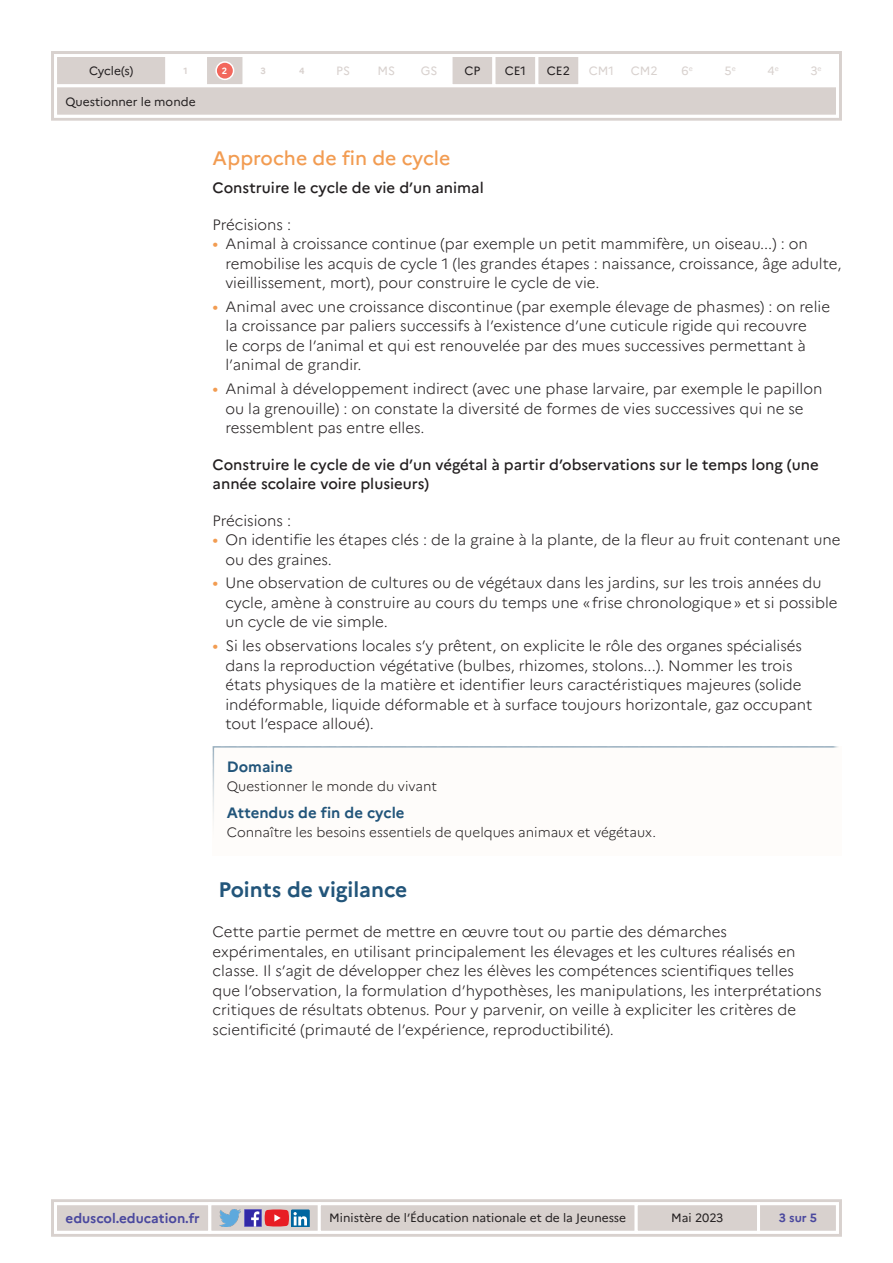
<style>
.page{position:relative;width:893px;height:1263px;background:#fff}
.page>*{position:absolute;margin:0;border:0;box-sizing:border-box;transform-origin:0 0}
._02_titre_1{font:700 21px "Marianne";color:#22557a}
._03_titre_2{font:500 19.5px "Marianne";color:#f29c52}
.Texte_courant{font:300 15px/19.5px "Marianne";color:#231f20}
.Texte_courant-2{font:500 15px/19.5px "Marianne";color:#231f20}
._08_Titre_encadré{font:700 15px "Marianne";color:#22557a}
._08_txt_encadré{font:300 13.5px "Marianne";color:#231f20}
.t1{font:700 13.5px "Marianne";color:#4a489e}
.t2{font:12px "Marianne";color:#231f20}
.t3{font:12px "Marianne";color:#d8d1ce}
.t4{font:700 12px "Marianne";color:#4a489e}
.t5{font:700 9px "Marianne";color:#d8d1ce}
.t6{font:700 9px "Marianne";color:#fff}
.t7{font:7.05px "Marianne";color:#d8d1ce}
.s1{font-weight:400;font-size:16.5px;color:#f29c52}
</style>
<div class="page">
<div style="left:51px;top:1199px;width:791px;height:38px;border:3px solid #d8d1ce"></div>
<svg style="left:52px;top:1201px;width:788px;height:34px"></svg>
<div style="left:51px;top:51px;width:791px;height:70px;border:3px solid #d8d1ce"></div>
<svg style="left:53px;top:53px;width:787px;height:66px"></svg>
<div style="left:213px;top:746px;width:629px;height:110px;background:#fefcfa"></div>
<p class="t2" style="left:89px;top:64px;width:46px">Cycle(s)</p>
<p class="t5" style="left:184px;top:65px;width:6px">1</p>
<p class="t3" style="left:336px;top:64px;width:15px">PS</p>
<p class="t3" style="left:377px;top:64px;width:19px">MS</p>
<p class="t3" style="left:421px;top:64px;width:18px">GS</p>
<p class="t2" style="left:464px;top:64px;width:17px">CP</p>
<p class="t2" style="left:505px;top:64px;width:23px">CE1</p>
<p class="t3" style="left:589px;top:64px;width:27px">CM1</p>
<p class="t3" style="left:725px;top:64px;width:9px">5</p>
<p class="t3" style="left:681px;top:64px;width:13px">6<sup>e</sup></p>
<p class="t3" style="left:810px;top:64px;width:13px">3<sup>e</sup></p>
<p class="t2" style="left:547px;top:64px;width:25px">CE2</p>
<p class="t7" style="left:775px;top:64px;width:6px">e</p>
<p class="t3" style="left:631px;top:64px;width:28px">CM2</p>
<p class="t7" style="left:732px;top:64px;width:6px">e</p>
<p class="t3" style="left:767px;top:64px;width:9px">4</p>
<p class="t6" style="left:222px;top:65px;width:7px">2</p>
<p class="t5" style="left:260px;top:65px;width:7px">3</p>
<p class="t5" style="left:299px;top:65px;width:7px">4</p>
<p class="t2" style="left:66px;top:94px;width:132px">Questionner le monde</p>
<p class="_03_titre_2" style="left:213px;top:146px;width:239px">Approche de fin de cycle</p>
<p class="Texte_courant-2" style="left:213px;top:178px;width:273px">Construire le cycle de vie d’un animal</p>
<p class="Texte_courant" style="left:213px;top:214px;width:80px">Précisions :</p>
<p class="Texte_courant" style="left:225px;top:234px;width:618px;text-indent:-13px"><span class="s1">•</span> Animal à croissance continue (par exemple un petit mammifère, un oiseau...) : on remobilise les acquis de cycle 1 (les grandes étapes : naissance, croissance, âge adulte, vieillissement, mort), pour construire le cycle de vie.</p>
<p class="Texte_courant" style="left:225px;top:297px;width:606px;text-indent:-13px"><span class="s1">•</span> Animal avec une croissance discontinue (par exemple élevage de phasmes) : on relie la croissance par paliers successifs à l’existence d’une cuticule rigide qui recouvre<br>le corps de l’animal et qui est renouvelée par des mues successives permettant à l’animal de grandir.</p>
<p class="Texte_courant" style="left:225px;top:379px;width:598px;text-indent:-13px"><span class="s1">•</span> Animal à développement indirect (avec une phase larvaire, par exemple le papillon ou la grenouille) : on constate la diversité de formes de vies successives qui ne se ressemblent pas entre elles.</p>
<p class="Texte_courant-2" style="left:213px;top:454px;width:608px">Construire le cycle de vie d’un végétal à partir d’observations sur le temps long (une année scolaire voire plusieurs)</p>
<p class="Texte_courant" style="left:213px;top:510px;width:80px">Précisions :</p>
<p class="Texte_courant" style="left:225px;top:530px;width:617px;text-indent:-13px"><span class="s1">•</span> On identifie les étapes clés : de la graine à la plante, de la fleur au fruit contenant une ou des graines.</p>
<p class="Texte_courant" style="left:225px;top:573px;width:614px;text-indent:-13px"><span class="s1">•</span> Une observation de cultures ou de végétaux dans les jardins, sur les trois années du cycle, amène à construire au cours du temps une «frise chronologique» et si possible un cycle de vie simple.</p>
<p class="Texte_courant" style="left:225px;top:636px;width:589px;text-indent:-13px"><span class="s1">•</span> Si les observations locales s’y prêtent, on explicite le rôle des organes spécialisés dans la reproduction végétative (bulbes, rhizomes, stolons...). Nommer les trois états physiques de la matière et identifier leurs caractéristiques majeures (solide indéformable, liquide déformable et à surface toujours horizontale, gaz occupant tout l’espace alloué).</p>
<p class="_08_Titre_encadré" style="left:227px;top:757px;width:67px">Domaine</p>
<p class="_08_txt_encadré" style="left:227px;top:778px;width:212px">Questionner le monde du vivant</p>
<p class="_08_Titre_encadré" style="left:227px;top:803px;width:179px">Attendus de fin de cycle</p>
<p class="_08_txt_encadré" style="left:227px;top:824px;width:431px">Connaître les besoins essentiels de quelques animaux et végétaux.</p>
<p class="_02_titre_1" style="left:219px;top:876px;width:190px">Points de vigilance</p>
<p class="Texte_courant" style="left:213px;top:922px;width:611px">Cette partie permet de mettre en œuvre tout ou partie des démarches expérimentales, en utilisant principalement les élevages et les cultures réalisés en classe. Il s’agit de développer chez les élèves les compétences scientifiques telles que l’observation, la formulation d’hypothèses, les manipulations, les interprétations critiques de résultats obtenus. Pour y parvenir, on veille à expliciter les critères de scientificité (primauté de l’expérience, reproductibilité).</p>
<p class="t1" style="left:66px;top:1210px;width:136px">eduscol.education.fr</p>
<p class="t2" style="left:329px;top:1211px;width:298px">Ministère de l’Éducation nationale et de la Jeunesse</p>
<p class="t2" style="left:671px;top:1211px;width:54px">Mai 2023</p>
<p class="t4" style="left:779px;top:1211px;width:40px">3 sur 5</p>
</div>
